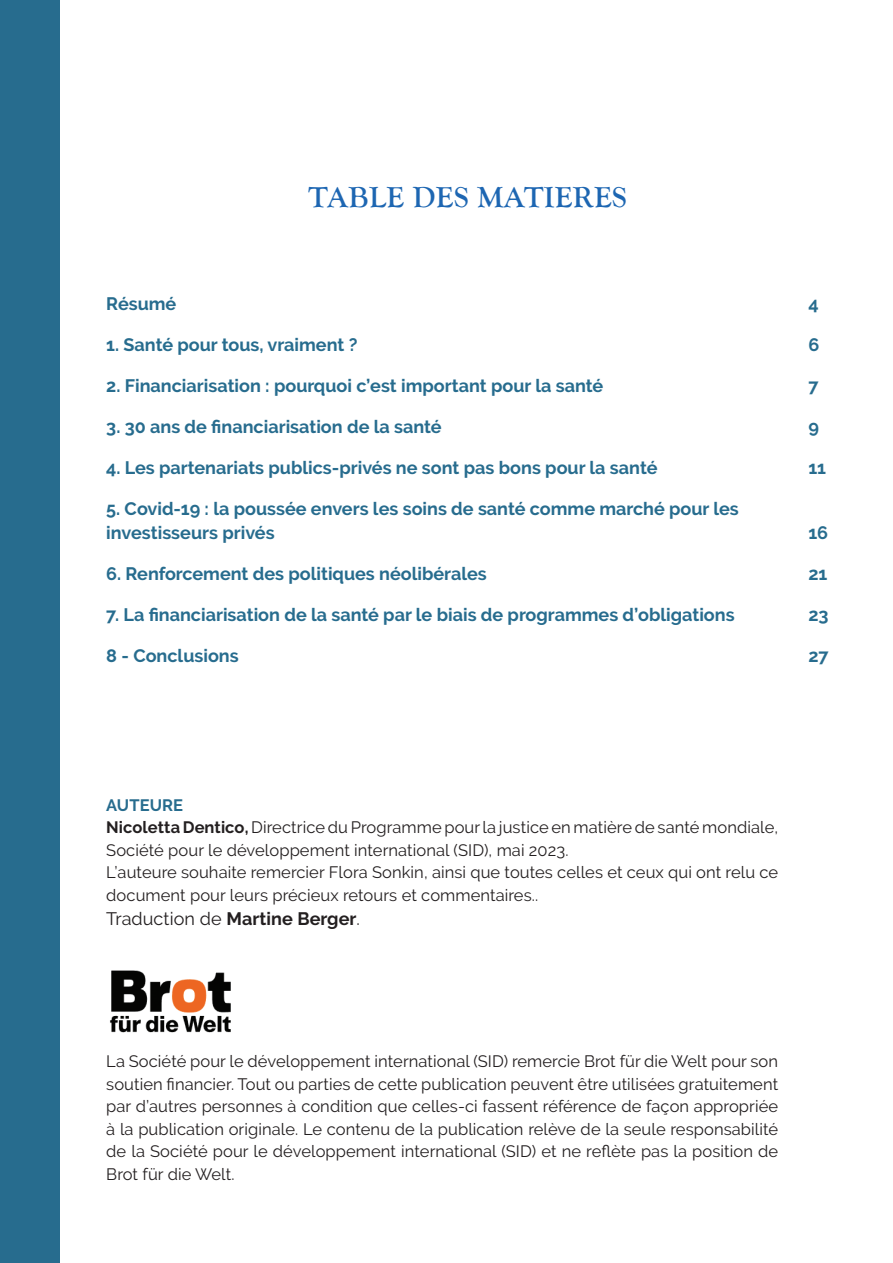
<style>
.page{position:relative;width:893px;height:1263px;background:#fff}
.page>*{position:absolute;margin:0;border:0;box-sizing:border-box;transform-origin:0 0}
.t1{font:700 30px "Goudy Old Style T";letter-spacing:.015em;color:#1d66b2}
.t2{font:700 18px/24px "Raleway";color:#276c8e}
.t3{font:18px "Raleway";letter-spacing:.005em;color:#231f20}
.t4{font:16.5px/22.5px "Raleway";letter-spacing:.005em;color:#231f20}
.s1{font-weight:700;color:#276c8e}
.s2{font-weight:700}
</style>
<div class="page">
<div style="left:0;top:0;width:60px;height:1263px;background:#276c8e"></div>
<img style="left:110px;top:970px;width:121px;height:63px">
<h1 class="t1" style="left:309px;top:180px;width:320px">TABLE DES MATIERES</h1>
<p class="t2" style="left:106px;top:291px;width:72px">Résumé</p>
<p class="t2" style="left:808px;top:291px;width:12px">4</p>
<p class="t2" style="left:106px;top:332px;width:253px">1. Santé pour tous, vraiment ?</p>
<p class="t2" style="left:808px;top:332px;width:12px">6</p>
<p class="t2" style="left:106px;top:373px;width:498px">2. Financiarisation : pourquoi c’est important pour la santé</p>
<p class="t2" style="left:808px;top:373px;width:12px">7</p>
<p class="t2" style="left:106px;top:414px;width:337px">3. 30 ans de financiarisation de la santé</p>
<p class="t2" style="left:808px;top:414px;width:12px">9</p>
<p class="t2" style="left:106px;top:455px;width:553px">4. Les partenariats publics-privés ne sont pas bons pour la santé</p>
<p class="t2" style="left:808px;top:455px;width:19px">11</p>
<p class="t2" style="left:106px;top:496px;width:634px">5. Covid-19 : la poussée envers les soins de santé comme marché pour les investisseurs privés</p>
<p class="t2" style="left:808px;top:520px;width:21px">16</p>
<p class="t2" style="left:106px;top:561px;width:382px">6. Renforcement des politiques néolibérales</p>
<p class="t2" style="left:808px;top:561px;width:21px">21</p>
<p class="t2" style="left:106px;top:602px;width:630px">7. La financiarisation de la santé par le biais de programmes d’obligations</p>
<p class="t2" style="left:808px;top:602px;width:22px">23</p>
<p class="t2" style="left:106px;top:643px;width:134px">8 - Conclusions</p>
<p class="t2" style="left:808px;top:643px;width:22px">27</p>
<p class="t4" style="left:106px;top:794px;width:673px"><span class="s1">AUTEURE<br></span><span class="s2">Nicoletta Dentico,</span> Directrice du Programme pour la justice en matière de santé mondiale, Société pour le développement international (SID), mai 2023.<br>L’auteure souhaite remercier Flora Sonkin, ainsi que toutes celles et ceux qui ont relu ce document pour leurs précieux retours et commentaires..</p>
<p class="t3" style="left:106px;top:908px;width:255px">Traduction de <span class="s2">Martine Berger</span>.</p>
<p class="t4" style="left:106px;top:1050px;width:673px;text-align:justify">La Société pour le développement international (SID) remercie Brot für die Welt pour son soutien financier. Tout ou parties de cette publication peuvent être utilisées gratuitement par d’autres personnes à condition que celles-ci fassent référence de façon appropriée à la publication originale. Le contenu de la publication relève de la seule responsabilité de la Société pour le développement international (SID) et ne reflète pas la position de Brot für die Welt.</p>
</div>
